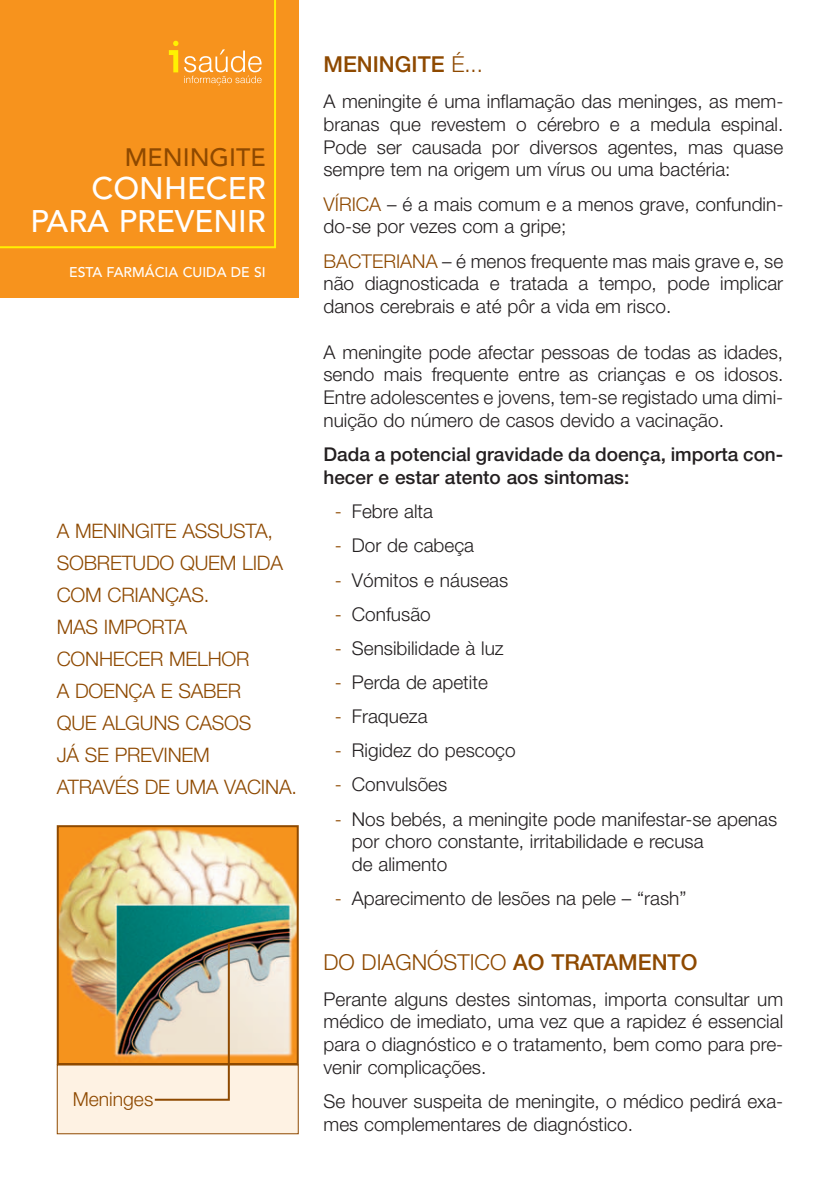
<style>
.page{position:relative;width:840px;height:1191px;background:#fff}
.page>*{position:absolute;margin:0;border:0;box-sizing:border-box;transform-origin:0 0}
.t1{font:500 31px/33px "Avenir";color:#fff;text-align:right}
.t2{font:500 25px "Avenir";color:#8e4900}
.t3{font:300 22px "Helvetica Neue";color:#8e4900}
.t4{font:500 22px "Helvetica Neue";color:#8e4900}
.t5{font:300 20px/32px "Helvetica Neue";letter-spacing:-.01em;color:#8e4900}
.t6{font:300 19.4px "Helvetica Neue";color:#8e4900}
.t7{font:300 19px/22.8px "Helvetica Neue";color:#231f20;text-align:justify}
.t8{font:500 19px/22.8px "Helvetica Neue";color:#231f20}
.t9{font:500 14px "Avenir";color:#fff}
.s1{font-weight:300}
.s2{color:#8e4900}
.s3{font-weight:500}
</style>
<div class="page">
<div style="left:0;top:0;width:298px;height:298px;background:#f7931d"></div>
<svg style="left:0;top:0;width:276px;height:249px"></svg>
<svg style="left:169px;top:41px;width:9px;height:31px"></svg>
<svg style="left:184px;top:49px;width:77px;height:36px"></svg>
<div style="left:57px;top:1065px;width:241px;height:68px;background:#fef2e3"></div>
<img style="left:60px;top:828px;width:235px;height:234px">
<div style="left:57px;top:825px;width:241px;height:240px;border:2px solid #8e4900"></div>
<img style="left:153px;top:941px;width:78px;height:160px">
<h2 class="t2" style="left:125px;top:147px;width:142px">MENINGITE</h2>
<h1 class="t1" style="left:30px;top:175px;width:237px">CONHECER<br>PARA PREVENIR</h1>
<p class="t9" style="left:69px;top:266px;width:198px">ESTA FARMÁCIA CUIDA DE SI</p>
<p class="t5" style="left:57px;top:516px;width:242px">A MENINGITE ASSUSTA,<br>SOBRETUDO QUEM LIDA<br>COM CRIANÇAS.<br>MAS IMPORTA<br>CONHECER MELHOR<br>A DOENÇA E SABER<br>QUE ALGUNS CASOS<br>JÁ SE PREVINEM<br>ATRAVÉS DE UMA VACINA.</p>
<p class="t6" style="left:73px;top:1091px;width:82px">Meninges</p>
<p class="t4" style="left:323px;top:57px;width:161px">MENINGITE <span class="s1">É...</span></p>
<p class="t7" style="left:323px;top:92px;width:461px">A meningite é uma inflamação das meninges, as mem&shy;branas que revestem o cérebro e a medula espinal.<br>Pode ser causada por diversos agentes, mas quase sempre tem na origem um vírus ou uma bactéria:</p>
<p class="t7" style="left:323px;top:194px;width:461px"><span class="s2">VÍRICA</span> – é a mais comum e a menos grave, confundin&shy;do-se por vezes com a gripe;</p>
<p class="t7" style="left:323px;top:251px;width:461px"><span class="s2">BACTERIANA</span> – é menos frequente mas mais grave e, se não diagnosticada e tratada a tempo, pode implicar danos cerebrais e até pôr a vida em risco.</p>
<p class="t7" style="left:323px;top:342px;width:461px">A meningite pode afectar pessoas de todas as idades, sendo mais frequente entre as crianças e os idosos.<br>Entre adolescentes e jovens, tem-se registado uma dimi&shy;nuição do número de casos devido a vacinação.</p>
<p class="t8" style="left:323px;top:445px;width:461px">Dada a potencial gravidade da doença, importa con&shy;hecer e estar atento aos sintomas:</p>
<p class="t7" style="left:334px;top:502px;width:100px"><span class="s2">-</span> Febre alta</p>
<p class="t7" style="left:334px;top:536px;width:141px"><span class="s2">-</span> Dor de cabeça</p>
<p class="t7" style="left:334px;top:570px;width:175px"><span class="s2">-</span> Vómitos e náuseas</p>
<p class="t7" style="left:334px;top:604px;width:97px"><span class="s2">-</span> Confusão</p>
<p class="t7" style="left:334px;top:638px;width:170px"><span class="s2">-</span> Sensibilidade à luz</p>
<p class="t7" style="left:334px;top:672px;width:154px"><span class="s2">-</span> Perda de apetite</p>
<p class="t7" style="left:334px;top:706px;width:94px"><span class="s2">-</span> Fraqueza</p>
<p class="t7" style="left:334px;top:741px;width:182px"><span class="s2">-</span> Rigidez do pescoço</p>
<p class="t7" style="left:334px;top:775px;width:114px"><span class="s2">-</span> Convulsões</p>
<p class="t7" style="left:351px;top:809px;width:426px;text-align:left;text-indent:-17px"><span class="s2">-</span> Nos bebés, a meningite pode manifestar-se apenas por choro constante, irritabilidade e recusa<br>de alimento</p>
<p class="t7" style="left:334px;top:889px;width:353px"><span class="s2">-</span> Aparecimento de lesões na pele – “rash”</p>
<p class="t3" style="left:323px;top:954px;width:375px">DO DIAGNÓSTICO <span class="s3">AO TRATAMENTO</span></p>
<p class="t7" style="left:323px;top:989px;width:461px">Perante alguns destes sintomas, importa consultar um médico de imediato, uma vez que a rapidez é essencial para o diagnóstico e o tratamento, bem como para pre&shy;venir complicações.</p>
<p class="t7" style="left:323px;top:1091px;width:461px">Se houver suspeita de meningite, o médico pedirá exa&shy;mes complementares de diagnóstico.</p>
</div>
